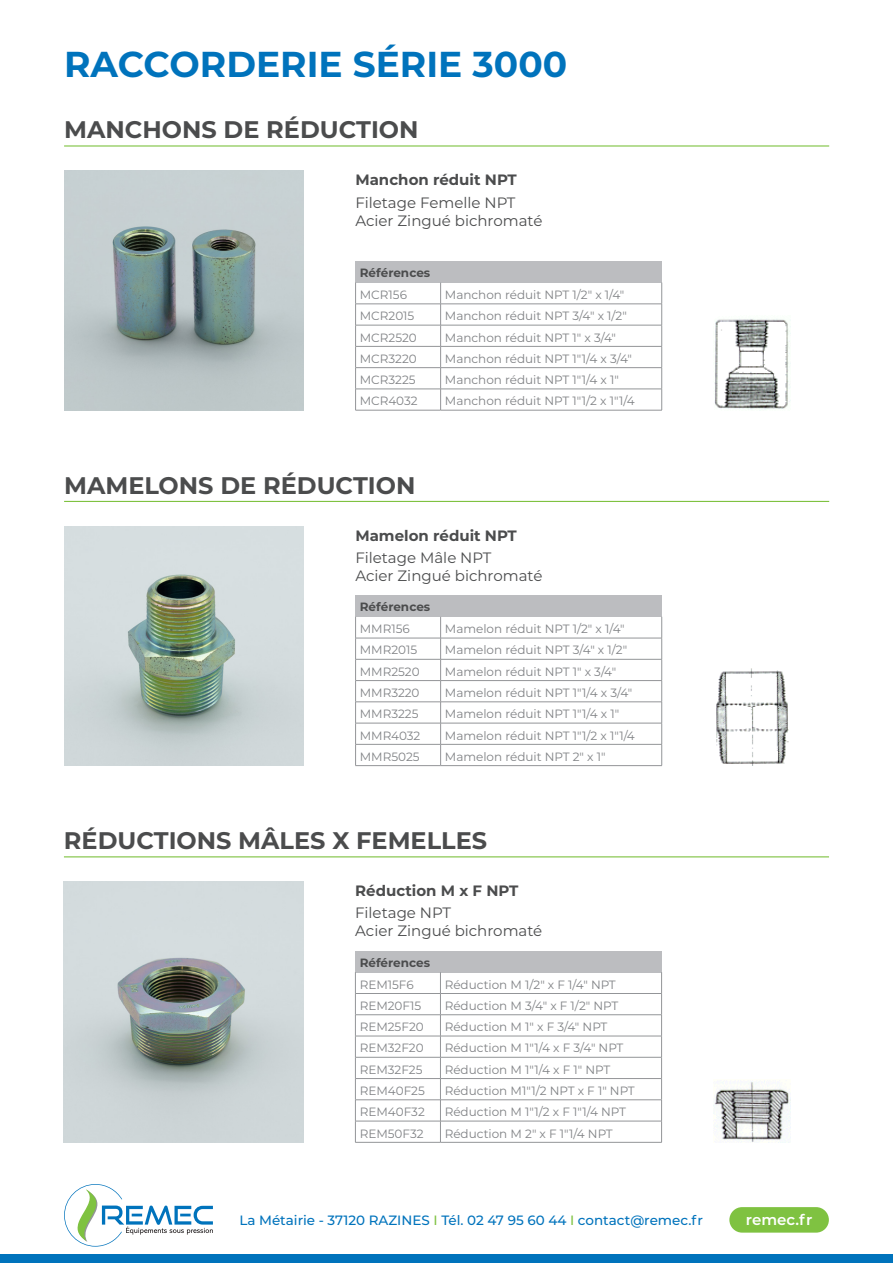
<style>
.page{position:relative;width:893px;height:1263px;background:#fff}
.page>*{position:absolute;margin:0;border:0;box-sizing:border-box;transform-origin:0 0}
.t1{font:700 36px "Montserrat";color:#0073bc}
.t2{font:700 24px "Montserrat";color:#4b4c4d}
.t3{font:15px "Montserrat";color:#4b4c4d}
.t4{font:700 15px "Montserrat";color:#4b4c4d}
.t5{font:600 15px "Montserrat";color:#fff}
.t6{font:500 13.5px "Montserrat";color:#0073bc}
.t7{font:12px "Montserrat";color:#808285}
.t8{font:700 12px "Montserrat";color:#4b4c4d}
.s1{color:#7fc241}
</style>
<div class="page">
<svg style="left:64px;top:1184px;width:149px;height:62px"></svg>
<div style="left:729px;top:1207px;width:100px;height:25px;background:#7fc241;border-radius:13px"></div>
<div style="left:0;top:1254px;width:893px;height:9px;background:#0073bc"></div>
<hr style="left:64px;top:145px;width:765px;height:2px;background:#7fc241">
<img style="left:64px;top:171px;width:240px;height:239px">
<div style="left:356px;top:261px;width:306px;height:22px;background:#bcbdc0"></div>
<hr style="left:355px;top:304px;width:86px;height:1px;background:#939598">
<hr style="left:441px;top:304px;width:221px;height:1px;background:#939598">
<hr style="left:355px;top:325px;width:86px;height:1px;background:#939598">
<hr style="left:441px;top:325px;width:221px;height:1px;background:#939598">
<hr style="left:355px;top:346px;width:86px;height:1px;background:#939598">
<hr style="left:441px;top:346px;width:221px;height:1px;background:#939598">
<hr style="left:355px;top:367px;width:86px;height:1px;background:#939598">
<hr style="left:441px;top:367px;width:221px;height:1px;background:#939598">
<hr style="left:355px;top:389px;width:86px;height:1px;background:#939598">
<svg style="left:355px;top:283px;width:1px;height:127px"></svg>
<hr style="left:441px;top:389px;width:221px;height:1px;background:#939598">
<svg style="left:440px;top:283px;width:1px;height:127px"></svg>
<svg style="left:661px;top:283px;width:1px;height:127px"></svg>
<hr style="left:355px;top:410px;width:86px;height:1px;background:#939598">
<hr style="left:441px;top:410px;width:221px;height:1px;background:#939598">
<img style="left:714px;top:318px;width:76px;height:92px">
<hr style="left:64px;top:856px;width:765px;height:1px;background:#7fc241">
<img style="left:64px;top:882px;width:239px;height:260px">
<div style="left:355px;top:951px;width:307px;height:21px;background:#bcbdc0"></div>
<hr style="left:355px;top:993px;width:85px;height:1px;background:#939598">
<hr style="left:440px;top:993px;width:222px;height:1px;background:#939598">
<hr style="left:355px;top:1014px;width:85px;height:1px;background:#939598">
<hr style="left:440px;top:1014px;width:222px;height:1px;background:#939598">
<hr style="left:355px;top:1036px;width:85px;height:1px;background:#939598">
<hr style="left:440px;top:1036px;width:222px;height:1px;background:#939598">
<hr style="left:355px;top:1057px;width:85px;height:1px;background:#939598">
<hr style="left:440px;top:1057px;width:222px;height:1px;background:#939598">
<hr style="left:355px;top:1078px;width:85px;height:1px;background:#939598">
<hr style="left:440px;top:1078px;width:222px;height:1px;background:#939598">
<hr style="left:355px;top:1099px;width:85px;height:1px;background:#939598">
<hr style="left:440px;top:1099px;width:222px;height:1px;background:#939598">
<hr style="left:355px;top:1121px;width:85px;height:1px;background:#939598">
<svg style="left:355px;top:972px;width:1px;height:170px"></svg>
<hr style="left:440px;top:1121px;width:222px;height:1px;background:#939598">
<svg style="left:440px;top:972px;width:1px;height:170px"></svg>
<svg style="left:661px;top:972px;width:1px;height:170px"></svg>
<hr style="left:355px;top:1142px;width:85px;height:1px;background:#939598">
<hr style="left:440px;top:1142px;width:222px;height:1px;background:#939598">
<img style="left:713px;top:1081px;width:77px;height:61px">
<hr style="left:64px;top:501px;width:765px;height:1px;background:#7fc241">
<img style="left:64px;top:526px;width:240px;height:240px">
<div style="left:356px;top:595px;width:306px;height:22px;background:#bcbdc0"></div>
<hr style="left:355px;top:638px;width:86px;height:1px;background:#939598">
<hr style="left:441px;top:638px;width:221px;height:1px;background:#939598">
<hr style="left:355px;top:659px;width:86px;height:1px;background:#939598">
<hr style="left:441px;top:659px;width:221px;height:1px;background:#939598">
<hr style="left:355px;top:680px;width:86px;height:1px;background:#939598">
<hr style="left:441px;top:680px;width:221px;height:1px;background:#939598">
<hr style="left:355px;top:701px;width:86px;height:1px;background:#939598">
<hr style="left:441px;top:701px;width:221px;height:1px;background:#939598">
<hr style="left:355px;top:723px;width:86px;height:1px;background:#939598">
<hr style="left:441px;top:723px;width:221px;height:1px;background:#939598">
<hr style="left:355px;top:744px;width:86px;height:1px;background:#939598">
<svg style="left:355px;top:617px;width:1px;height:148px"></svg>
<hr style="left:441px;top:744px;width:221px;height:1px;background:#939598">
<svg style="left:440px;top:617px;width:1px;height:148px"></svg>
<svg style="left:661px;top:617px;width:1px;height:148px"></svg>
<hr style="left:355px;top:765px;width:86px;height:1px;background:#939598">
<hr style="left:441px;top:765px;width:221px;height:1px;background:#939598">
<img style="left:716px;top:668px;width:73px;height:98px">
<p class="t1" style="left:64px;top:39px;width:505px">RACCORDERIE SÉRIE 3000</p>
<p class="t2" style="left:64px;top:112px;width:356px">MANCHONS DE RÉDUCTION</p>
<p class="t4" style="left:355px;top:169px;width:163px">Manchon réduit NPT</p>
<p class="t3" style="left:355px;top:192px;width:162px">Filetage Femelle NPT</p>
<p class="t3" style="left:355px;top:210px;width:189px">Acier Zingué bichromaté</p>
<p class="t8" style="left:360px;top:264px;width:72px">Références</p>
<p class="t7" style="left:360px;top:287px;width:49px">MCR156</p>
<p class="t7" style="left:445px;top:287px;width:181px">Manchon réduit NPT 1/2" x 1/4"</p>
<p class="t7" style="left:360px;top:308px;width:56px">MCR2015</p>
<p class="t7" style="left:445px;top:308px;width:184px">Manchon réduit NPT 3/4" x 1/2"</p>
<p class="t7" style="left:360px;top:329px;width:59px">MCR2520</p>
<p class="t7" style="left:445px;top:329px;width:173px">Manchon réduit NPT 1" x 3/4"</p>
<p class="t7" style="left:360px;top:350px;width:58px">MCR3220</p>
<p class="t7" style="left:445px;top:350px;width:189px">Manchon réduit NPT 1"1/4 x 3/4"</p>
<p class="t7" style="left:360px;top:372px;width:57px">MCR3225</p>
<p class="t7" style="left:445px;top:372px;width:176px">Manchon réduit NPT 1"1/4 x 1"</p>
<p class="t7" style="left:360px;top:393px;width:59px">MCR4032</p>
<p class="t7" style="left:445px;top:393px;width:191px">Manchon réduit NPT 1"1/2 x 1"1/4</p>
<p class="t2" style="left:64px;top:468px;width:353px">MAMELONS DE RÉDUCTION</p>
<p class="t4" style="left:355px;top:525px;width:163px">Mamelon réduit NPT</p>
<p class="t3" style="left:355px;top:547px;width:138px">Filetage Mâle NPT</p>
<p class="t3" style="left:355px;top:565px;width:189px">Acier Zingué bichromaté</p>
<p class="t8" style="left:360px;top:598px;width:72px">Références</p>
<p class="t7" style="left:360px;top:621px;width:52px">MMR156</p>
<p class="t7" style="left:445px;top:621px;width:181px">Mamelon réduit NPT 1/2" x 1/4"</p>
<p class="t7" style="left:360px;top:642px;width:59px">MMR2015</p>
<p class="t7" style="left:445px;top:642px;width:184px">Mamelon réduit NPT 3/4" x 1/2"</p>
<p class="t7" style="left:360px;top:663px;width:61px">MMR2520</p>
<p class="t7" style="left:445px;top:663px;width:173px">Mamelon réduit NPT 1" x 3/4"</p>
<p class="t7" style="left:360px;top:684px;width:61px">MMR3220</p>
<p class="t7" style="left:445px;top:684px;width:189px">Mamelon réduit NPT 1"1/4 x 3/4"</p>
<p class="t7" style="left:360px;top:706px;width:60px">MMR3225</p>
<p class="t7" style="left:445px;top:706px;width:176px">Mamelon réduit NPT 1"1/4 x 1"</p>
<p class="t7" style="left:360px;top:727px;width:62px">MMR4032</p>
<p class="t7" style="left:445px;top:727px;width:192px">Mamelon réduit NPT 1"1/2 x 1"1/4</p>
<p class="t7" style="left:360px;top:748px;width:61px">MMR5025</p>
<p class="t7" style="left:445px;top:748px;width:162px">Mamelon réduit NPT 2" x 1"</p>
<p class="t2" style="left:64px;top:823px;width:425px">RÉDUCTIONS MÂLES X FEMELLES</p>
<p class="t4" style="left:355px;top:880px;width:165px">Réduction M x F NPT</p>
<p class="t3" style="left:355px;top:903px;width:97px">Filetage NPT</p>
<p class="t3" style="left:355px;top:921px;width:189px">Acier Zingué bichromaté</p>
<p class="t8" style="left:360px;top:954px;width:72px">Références</p>
<p class="t7" style="left:360px;top:976px;width:56px">REM15F6</p>
<p class="t7" style="left:445px;top:976px;width:173px">Réduction M 1/2" x F 1/4" NPT</p>
<p class="t7" style="left:360px;top:997px;width:63px">REM20F15</p>
<p class="t7" style="left:445px;top:997px;width:175px">Réduction M 3/4" x F 1/2" NPT</p>
<p class="t7" style="left:360px;top:1019px;width:66px">REM25F20</p>
<p class="t7" style="left:445px;top:1019px;width:164px">Réduction M 1" x F 3/4" NPT</p>
<p class="t7" style="left:360px;top:1040px;width:65px">REM32F20</p>
<p class="t7" style="left:445px;top:1040px;width:180px">Réduction M 1"1/4 x F 3/4" NPT</p>
<p class="t7" style="left:360px;top:1061px;width:64px">REM32F25</p>
<p class="t7" style="left:445px;top:1061px;width:167px">Réduction M 1"1/4 x F 1" NPT</p>
<p class="t7" style="left:360px;top:1082px;width:67px">REM40F25</p>
<p class="t7" style="left:445px;top:1082px;width:192px">Réduction M1"1/2 NPT x F 1" NPT</p>
<p class="t7" style="left:360px;top:1104px;width:67px">REM40F32</p>
<p class="t7" style="left:445px;top:1104px;width:183px">Réduction M 1"1/2 x F 1"1/4 NPT</p>
<p class="t7" style="left:360px;top:1125px;width:66px">REM50F32</p>
<p class="t7" style="left:445px;top:1125px;width:170px">Réduction M 2" x F 1"1/4 NPT</p>
<p class="t6" style="left:239px;top:1210px;width:465px">La Métairie - 37120 RAZINES <span class="s1">I</span> Tél. 02 47 95 60 44 <span class="s1">I</span> contact@remec.fr</p>
<p class="t5" style="left:746px;top:1209px;width:68px">remec.fr</p>
</div>
